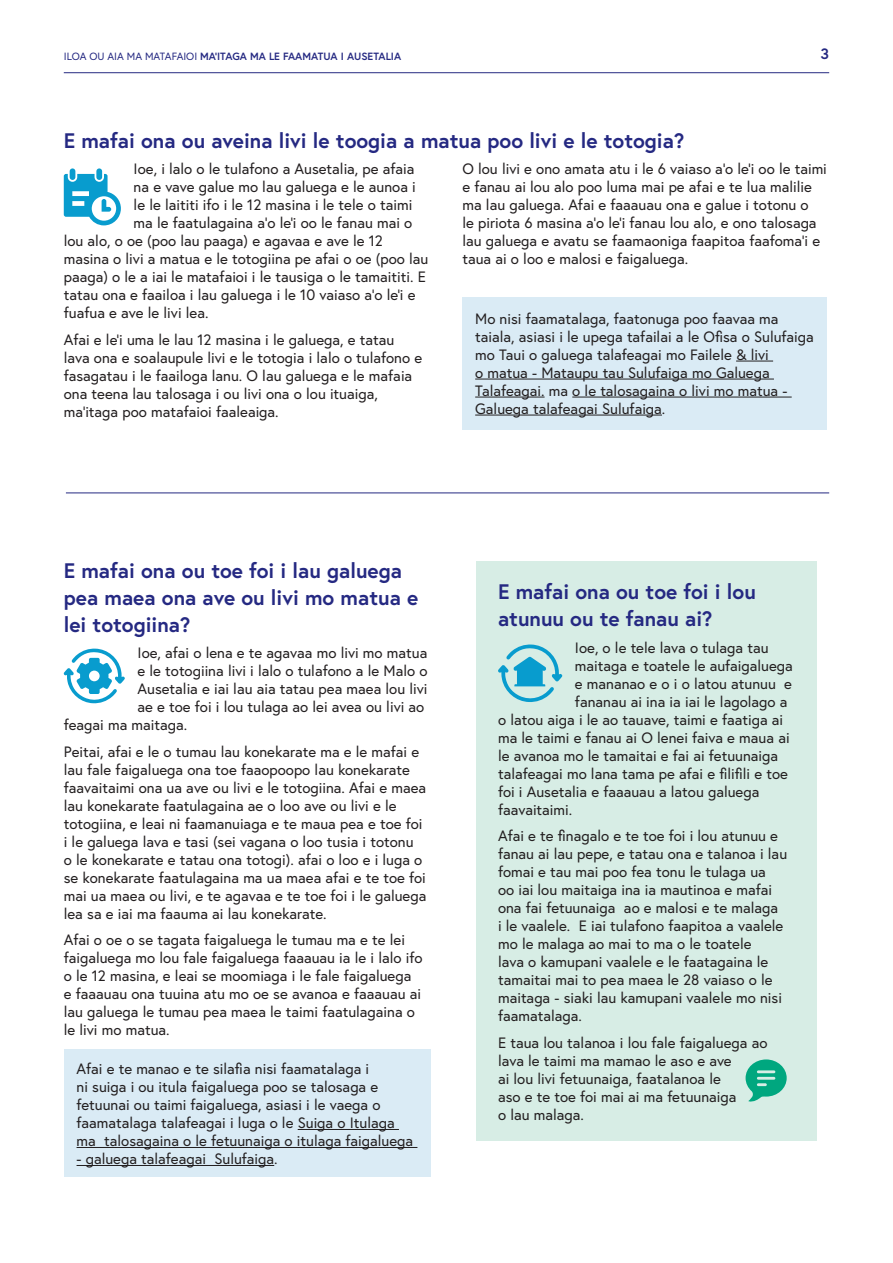
<style>
.page{position:relative;width:893px;height:1263px;background:#fff}
.page>*{position:absolute;margin:0;border:0;box-sizing:border-box;transform-origin:0 0}
.t1{font:700 21px/27px "Europa";color:#252982}
.Body{font:15px/18px "Europa";color:#231f20}
.t2{font:700 15px "Europa";color:#252982}
.t3{font:700 10.5px "Europa";color:#252982}
.s1{font-weight:400}
</style>
<div class="page">
<hr style="left:64px;top:72px;width:765px;height:1px;background:#252982">
<svg style="left:64px;top:168px;width:57px;height:57px"></svg>
<div style="left:462px;top:297px;width:365px;height:132px;background:#daebf5"></div>
<hr style="left:736px;top:361px;width:37px;height:1px;background:#231f20">
<hr style="left:475px;top:379px;width:299px;height:1px;background:#231f20">
<hr style="left:475px;top:397px;width:70px;height:1px;background:#231f20">
<hr style="left:572px;top:397px;width:220px;height:1px;background:#231f20">
<hr style="left:475px;top:415px;width:187px;height:1px;background:#231f20">
<svg style="left:64px;top:648px;width:61px;height:55px"></svg>
<div style="left:64px;top:1050px;width:367px;height:127px;background:#daebf5"></div>
<hr style="left:298px;top:1129px;width:101px;height:1px;background:#231f20">
<hr style="left:77px;top:1147px;width:340px;height:1px;background:#231f20">
<hr style="left:77px;top:1165px;width:197px;height:1px;background:#231f20">
<div style="left:477px;top:561px;width:340px;height:580px;background:#d7ede5"></div>
<svg style="left:498px;top:644px;width:64px;height:58px"></svg>
<hr style="left:66px;top:492px;width:763px;height:1px;background:#252982">
<svg style="left:746px;top:1059px;width:41px;height:43px"></svg>
<p class="t3" style="left:64px;top:49px;width:339px"><span class="s1">ILOA OU AIA MA MATAFAIOI</span> MA’ITAGA MA LE FAAMATUA I AUSETALIA</p>
<p class="t2" style="left:821px;top:44px;width:10px">3</p>
<h3 class="t1" style="left:64px;top:126px;width:622px">E mafai ona ou aveina livi le toogia a matua poo livi e le totogia?</h3>
<p class="Body" style="left:134px;top:160px;width:282px">Ioe, i lalo o le tulafono a Ausetalia, pe afaia</p>
<p class="Body" style="left:134px;top:178px;width:284px">na e vave galue mo lau galuega e le aunoa i</p>
<p class="Body" style="left:134px;top:196px;width:280px">le le laititi ifo i le 12 masina i le tele o taimi</p>
<p class="Body" style="left:134px;top:214px;width:280px">ma le faatulagaina a’o le’i oo le fanau mai o</p>
<p class="Body" style="left:64px;top:232px;width:321px">lou alo, o oe (poo lau paaga) e agavaa e ave le 12</p>
<p class="Body" style="left:64px;top:250px;width:366px">masina o livi a matua e le totogiina pe afai o oe (poo lau</p>
<p class="Body" style="left:64px;top:268px;width:364px">paaga) o le a iai le matafaioi i le tausiga o le tamaititi. E</p>
<p class="Body" style="left:64px;top:286px;width:353px">tatau ona e faailoa i lau galuega i le 10 vaiaso a’o le’i e</p>
<p class="Body" style="left:64px;top:304px;width:146px">fuafua e ave le livi lea.</p>
<p class="Body" style="left:64px;top:330px;width:360px">Afai e le’i uma le lau 12 masina i le galuega, e tatau lava ona e soalaupule livi e le totogia i lalo o tulafono e fasagatau i le faailoga lanu. O lau galuega e le mafaia ona teena lau talosaga i ou livi ona o lou ituaiga, ma’itaga poo matafaioi faaleaiga.</p>
<p class="Body" style="left:462px;top:160px;width:366px">O lou livi e ono amata atu i le 6 vaiaso a’o le’i oo le taimi e fanau ai lou alo poo luma mai pe afai e te lua malilie ma lau galuega. Afai e faaauau ona e galue i totonu o<br>le piriota 6 masina a’o le’i fanau lou alo, e ono talosaga lau galuega e avatu se faamaoniga faapitoa faafoma’i e taua ai o loo e malosi e faigaluega.</p>
<p class="Body" style="left:475px;top:309px;width:340px">Mo nisi faamatalaga, faatonuga poo faavaa ma taiala, asiasi i le upega tafailai a le Ofisa o Sulufaiga mo Taui o galuega talafeagai mo Failele &amp; livi<br>o matua - Mataupu tau Sulufaiga mo Galuega Talafeagai. ma o le talosagaina o livi mo matua - Galuega talafeagai Sulufaiga.</p>
<h3 class="t1" style="left:64px;top:556px;width:356px">E mafai ona ou toe foi i lau galuega pea maea ona ave ou livi mo matua e lei totogiina?</h3>
<p class="Body" style="left:138px;top:644px;width:291px">Ioe, afai o lena e te agavaa mo livi mo matua</p>
<p class="Body" style="left:138px;top:662px;width:291px">e le totogiina livi i lalo o tulafono a le Malo o</p>
<p class="Body" style="left:138px;top:680px;width:291px">Ausetalia e iai lau aia tatau pea maea lou livi</p>
<p class="Body" style="left:138px;top:698px;width:288px">ae e toe foi i lou tulaga ao lei avea ou livi ao</p>
<p class="Body" style="left:64px;top:716px;width:125px">feagai ma maitaga.</p>
<p class="Body" style="left:64px;top:742px;width:364px">Peitai, afai e le o tumau lau konekarate ma e le mafai e lau fale faigaluega ona toe faaopoopo lau konekarate faavaitaimi ona ua ave ou livi e le totogiina. Afai e maea lau konekarate faatulagaina ae o loo ave ou livi e le totogiina, e leai ni faamanuiaga e te maua pea e toe foi i le galuega lava e tasi (sei vagana o loo tusia i totonu<br>o le konekarate e tatau ona totogi). afai o loo e i luga o se konekarate faatulagaina ma ua maea afai e te toe foi mai ua maea ou livi, e te agavaa e te toe foi i le galuega lea sa e iai ma faauma ai lau konekarate.</p>
<p class="Body" style="left:64px;top:931px;width:360px">Afai o oe o se tagata faigaluega le tumau ma e te lei faigaluega mo lou fale faigaluega faaauau ia le i lalo ifo o le 12 masina, e leai se moomiaga i le fale faigaluega e faaauau ona tuuina atu mo oe se avanoa e faaauau ai lau galuega le tumau pea maea le taimi faatulagaina o le livi mo matua.</p>
<p class="Body" style="left:77px;top:1060px;width:338px">Afai e te manao e te silafia nisi faamatalaga i<br>ni suiga i ou itula faigaluega poo se talosaga e fetuunai ou taimi faigaluega, asiasi i le vaega o faamatalaga talafeagai i luga o le Suiga o Itulaga ma talosagaina o le fetuunaiga o itulaga faigaluega</p>
<p class="Body" style="left:77px;top:1150px;width:203px">- galuega talafeagai Sulufaiga.</p>
<h3 class="t1" style="left:498px;top:577px;width:259px">E mafai ona ou toe foi i lou atunuu ou te fanau ai?</h3>
<p class="Body" style="left:575px;top:638px;width:195px">Ioe, o le tele lava o tulaga tau</p>
<p class="Body" style="left:575px;top:656px;width:219px">maitaga e toatele le aufaigaluega</p>
<p class="Body" style="left:575px;top:674px;width:219px">e mananao e o i o latou atunuu e</p>
<p class="Body" style="left:575px;top:692px;width:214px">fananau ai ina ia iai le lagolago a</p>
<p class="Body" style="left:498px;top:710px;width:287px">o latou aiga i le ao tauave, taimi e faatiga ai</p>
<p class="Body" style="left:498px;top:728px;width:293px">ma le taimi e fanau ai O lenei faiva e maua ai</p>
<p class="Body" style="left:498px;top:746px;width:282px">le avanoa mo le tamaitai e fai ai fetuunaiga</p>
<p class="Body" style="left:498px;top:764px;width:291px">talafeagai mo lana tama pe afai e filifili e toe</p>
<p class="Body" style="left:498px;top:782px;width:263px">foi i Ausetalia e faaauau a latou galuega</p>
<p class="Body" style="left:498px;top:800px;width:76px">faavaitaimi.</p>
<p class="Body" style="left:498px;top:826px;width:291px">Afai e te finagalo e te toe foi i lou atunuu e fanau ai lau pepe, e tatau ona e talanoa i lau fomai e tau mai poo fea tonu le tulaga ua<br>oo iai lou maitaiga ina ia mautinoa e mafai ona fai fetuunaiga ao e malosi e te malaga<br>i le vaalele. E iai tulafono faapitoa a vaalele mo le malaga ao mai to ma o le toatele<br>lava o kamupani vaalele e le faatagaina le tamaitai mai to pea maea le 28 vaiaso o le maitaga - siaki lau kamupani vaalele mo nisi faamatalaga.</p>
<p class="Body" style="left:498px;top:1033px;width:271px">E taua lou talanoa i lou fale faigaluega ao lava le taimi ma mamao le aso e ave<br>ai lou livi fetuunaiga, faatalanoa le<br>aso e te toe foi mai ai ma fetuunaiga<br>o lau malaga.</p>
</div>
